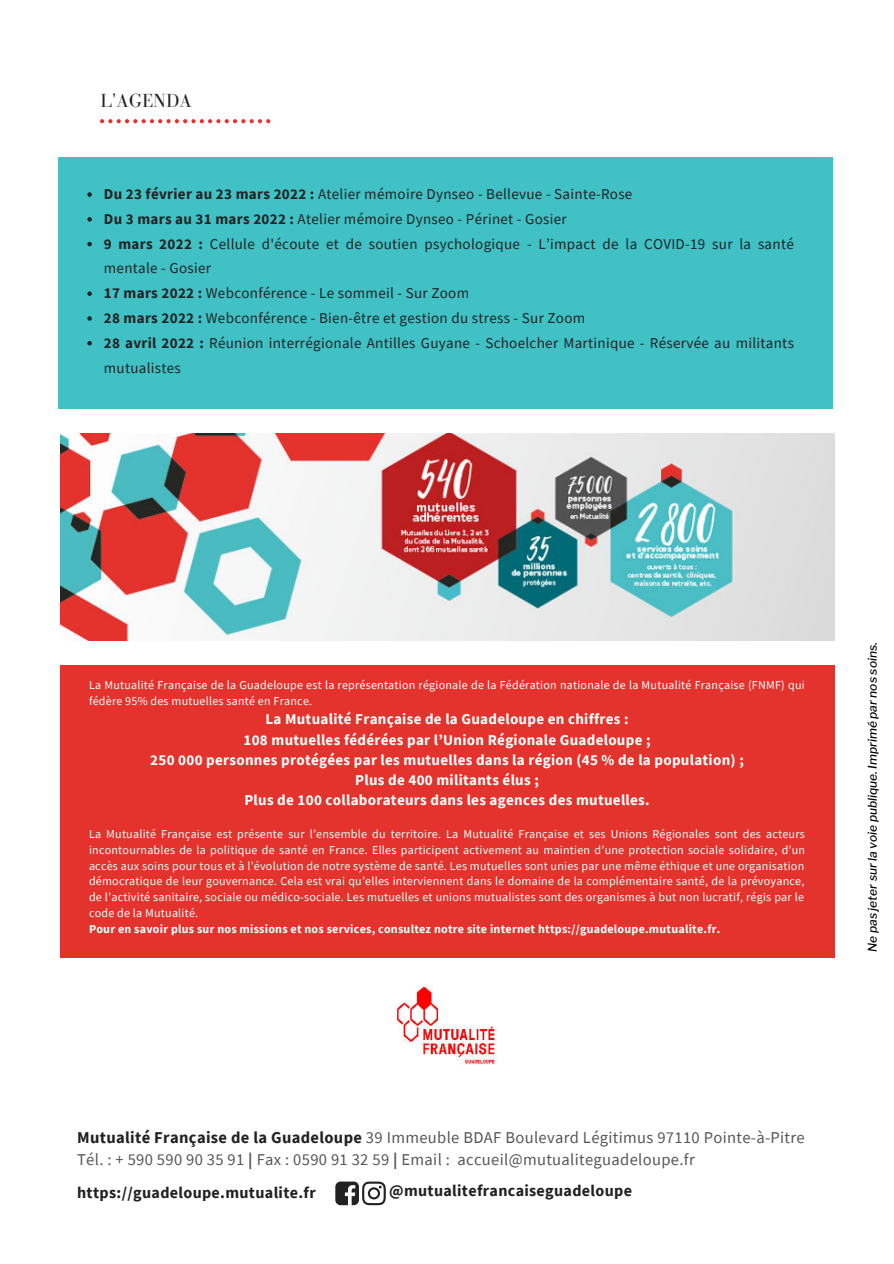
<style>
.page{position:relative;width:894px;height:1264px;background:#fff}
.page>*{position:absolute;margin:0;border:0;box-sizing:border-box;transform-origin:0 0}
.t1{font:19.5px "Bodoni FLF";color:#222}
.t2{font:16.5px/22.5px "Source Sans Pro";letter-spacing:.02em;color:#565656}
.t3{font:700 16.05px "Source Sans Pro";letter-spacing:.02em;color:#222}
.t4{font:15px/24.8px "Source Sans Pro";letter-spacing:.02em;color:#222}
.t5{font:700 15px/20.2px "Source Sans Pro";letter-spacing:.02em;color:#fff;text-align:center}
.t6{font:12px/15.8px "Source Sans Pro";letter-spacing:.02em;color:#fff}
.t7{font:700 12px "Source Sans Pro";letter-spacing:.02em;color:#fff}
.t8{font:italic 500 12px "Libre Franklin";color:#000}
.s1{font-weight:700}
.s2{font-weight:700;color:#222}
</style>
<div class="page">
<img style="left:396px;top:985px;width:101px;height:79px">
<svg style="left:335px;top:1181px;width:50px;height:24px"></svg>
<div style="left:60px;top:665px;width:774px;height:292px;background:#e4332d"></div>
<div style="left:58px;top:158px;width:774px;height:251px;background:#3fc1c6"></div>
<svg style="left:100px;top:119px;width:170px;height:4px"></svg>
<img style="left:60px;top:433px;width:774px;height:208px">
<svg style="left:87px;top:192px;width:5px;height:5px"></svg>
<svg style="left:87px;top:217px;width:5px;height:4px"></svg>
<svg style="left:87px;top:242px;width:5px;height:4px"></svg>
<svg style="left:87px;top:291px;width:5px;height:5px"></svg>
<svg style="left:87px;top:316px;width:5px;height:5px"></svg>
<svg style="left:87px;top:341px;width:5px;height:4px"></svg>
<h1 class="t1" style="left:100px;top:90px;width:93px">L'AGENDA</h1>
<p class="t4" style="left:104px;top:182px;width:691px"><span class="s1">Du 23 février au 23 mars 2022 :</span> Atelier mémoire Dynseo - Bellevue - Sainte-Rose<br><span class="s1">Du 3 mars au 31 mars 2022 :</span> Atelier mémoire Dynseo - Périnet - Gosier<br><span class="s1">9 mars 2022 :</span> Cellule d'écoute et de soutien psychologique - L’impact de la COVID-19 sur la santé mentale - Gosier<br><span class="s1">17 mars 2022 :</span> Webconférence - Le sommeil - Sur Zoom<br><span class="s1">28 mars 2022 :</span> Webconférence - Bien-être et gestion du stress - Sur Zoom<br><span class="s1">28 avril 2022 :</span> Réunion interrégionale Antilles Guyane - Schoelcher Martinique - Réservée au militants mutualistes</p>
<p class="t6" style="left:89px;top:677px;width:717px">La Mutualité Française de la Guadeloupe est la représentation régionale de la Fédération nationale de la Mutualité Française (FNMF) qui fédère 95% des mutuelles santé en France.</p>
<p class="t5" style="left:150px;top:709px;width:595px">La Mutualité Française de la Guadeloupe en chiffres :<br>108 mutuelles fédérées par l’Union Régionale Guadeloupe ;<br>250 000 personnes protégées par les mutuelles dans la région (45 % de la population) ; Plus de 400 militants élus ;<br>Plus de 100 collaborateurs dans les agences des mutuelles.</p>
<p class="t6" style="left:89px;top:826px;width:717px;text-align:justify">La Mutualité Française est présente sur l’ensemble du territoire. La Mutualité Française et ses Unions Régionales sont des acteurs incontournables de la politique de santé en France. Elles participent activement au maintien d’une protection sociale solidaire, d’un accès aux soins pour tous et à l’évolution de notre système de santé. Les mutuelles sont unies par une même éthique et une organisation démocratique de leur gouvernance. Cela est vrai qu’elles interviennent dans le domaine de la complémentaire santé, de la prévoyance, de l’activité sanitaire, sociale ou médico-sociale. Les mutuelles et unions mutualistes sont des organismes à but non lucratif, régis par le code de la Mutualité.</p>
<p class="t7" style="left:89px;top:920px;width:632px">Pour en savoir plus sur nos missions et nos services, consultez notre site internet https://guadeloupe.mutualite.fr.</p>
<p class="t8" style="left:865px;top:951px;width:311px;rotate:-90deg">Ne pas jeter sur la voie publique. Imprimé par nos soins.</p>
<h2 class="t2" style="left:77px;top:1125px;width:729px"><span class="s2">Mutualité Française de la Guadeloupe</span> 39 Immeuble BDAF Boulevard Légitimus 97110 Pointe-à-Pitre<br>Tél. : + 590 590 90 35 91 <span class="s1">|</span> Fax : 0590 91 32 59 <span class="s1">|</span> Email : accueil@mutualiteguadeloupe.fr</h2>
<h3 class="t3" style="left:77px;top:1182px;width:240px">https://guadeloupe.mutualite.fr</h3>
<h3 class="t3" style="left:389px;top:1179px;width:244px">@mutualitefrancaiseguadeloupe</h3>
</div>
